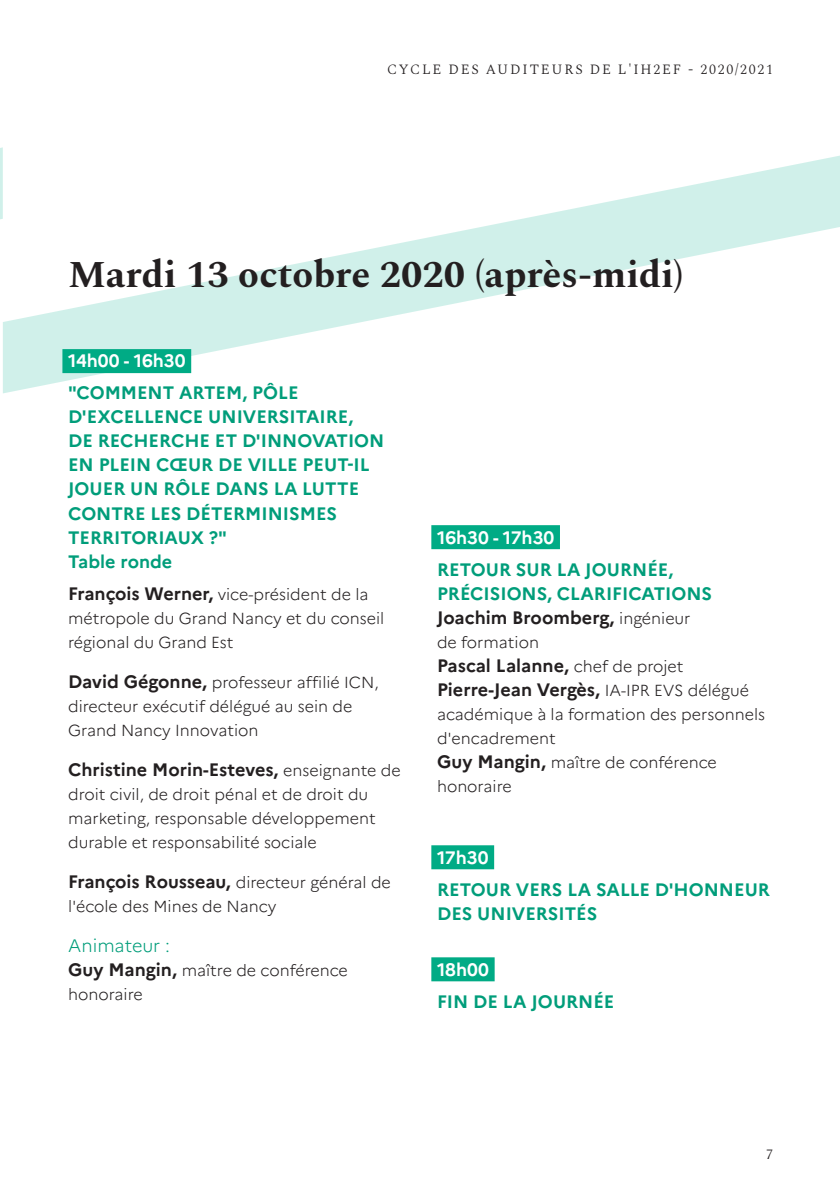
<style>
.page{position:relative;width:840px;height:1191px;background:#fff}
.page>*{position:absolute;margin:0;border:0;box-sizing:border-box;transform-origin:0 0}
.Titre_01{font:700 38px "Spectral";color:#231f20}
.Titre_03{font:700 18px/24px "Marianne";color:#009d7a}
.Prénom_Nom{font:700 18px/24px "Marianne";color:#231f20}
.Prénom_Nom-2{font:700 18px/24px "Marianne";color:#009d7a}
.Texte_courant{font:700 18px/24px "Marianne";color:#009d7a}
.Texte_courant-2{font:700 18px "Marianne";color:#fff}
.Titre_02{font:700 18px "Marianne";color:#fff}
.Prénom_Nom-3{font:300 18px "Marianne";color:#009d7a}
.Prénom_Nom-4{font:300 16px/24px "Marianne";color:#231f20}
.t1{font:300 14px "Spectral";letter-spacing:.13em;color:#231f20}
.s1{font-weight:700;font-size:18px}
.s2{font-weight:300;font-size:16px}
.s3{color:#231f20}
.s4{font-weight:300;font-size:16px;color:#231f20}
</style>
<div class="page">
<svg style="left:0;top:147px;width:3px;height:73px"></svg>
<svg style="left:3px;top:156px;width:836px;height:237px"></svg>
<div style="left:62px;top:349px;width:129px;height:24px;background:#00ab85"></div>
<div style="left:431px;top:525px;width:128px;height:24px;background:#00ab85"></div>
<div style="left:431px;top:845px;width:63px;height:24px;background:#00ab85"></div>
<div style="left:431px;top:957px;width:63px;height:24px;background:#00ab85"></div>
<p class="t1" style="left:387px;top:59px;width:387px">CYCLE DES AUDITEURS DE L'IH2EF - 2020/2021</p>
<p class="Titre_01" style="left:68px;top:247px;width:616px">Mardi 13 octobre 2020 (après-midi)</p>
<p class="Titre_02" style="left:68px;top:350px;width:119px">14h00 - 16h30</p>
<p class="Titre_03" style="left:68px;top:381px;width:317px">"COMMENT ARTEM, PÔLE<br>D'EXCELLENCE UNIVERSITAIRE,<br>DE RECHERCHE ET D'INNOVATION<br>EN PLEIN CŒUR DE VILLE PEUT-IL<br>JOUER UN RÔLE DANS LA LUTTE<br>CONTRE LES DÉTERMINISMES<br>TERRITORIAUX ?"</p>
<p class="Titre_03" style="left:68px;top:549px;width:106px">Table ronde</p>
<p class="Prénom_Nom-4" style="left:68px;top:582px;width:317px"><span class="s1">François Werner,</span> vice-président de la métropole du Grand Nancy et du conseil régional du Grand Est</p>
<p class="Prénom_Nom-4" style="left:68px;top:670px;width:312px"><span class="s1">David Gégonne,</span> professeur affilié ICN, directeur exécutif délégué au sein de<br>Grand Nancy Innovation</p>
<p class="Prénom_Nom" style="left:68px;top:757px;width:334px">Christine Morin-Esteves, <span class="s2">enseignante de</span></p>
<p class="Prénom_Nom-4" style="left:68px;top:782px;width:309px">droit civil, de droit pénal et de droit du marketing, responsable développement durable et responsabilité sociale</p>
<p class="Prénom_Nom-4" style="left:68px;top:870px;width:324px"><span class="s1">François Rousseau,</span> directeur général de l'école des Mines de Nancy</p>
<p class="Prénom_Nom-3" style="left:68px;top:934px;width:103px">Animateur :</p>
<p class="Prénom_Nom-4" style="left:68px;top:958px;width:281px"><span class="s1">Guy Mangin,</span> maître de conférence honoraire</p>
<p class="Texte_courant-2" style="left:437px;top:526px;width:119px">16h30 - 17h30</p>
<p class="Prénom_Nom-2" style="left:437px;top:557px;width:276px">RETOUR SUR LA JOURNÉE,<br>PRÉCISIONS, CLARIFICATIONS<br><span class="s3">Joachim Broomberg,</span> <span class="s4">ingénieur</span></p>
<p class="Prénom_Nom-4" style="left:437px;top:630px;width:103px">de formation</p>
<p class="Prénom_Nom" style="left:437px;top:653px;width:313px">Pascal Lalanne, <span class="s2">chef de projet<br></span>Pierre-Jean Vergès, <span class="s2">IA-IPR EVS délégué</span></p>
<p class="Prénom_Nom-4" style="left:437px;top:702px;width:329px">académique à la formation des personnels d'encadrement<br><span class="s1">Guy Mangin,</span> maître de conférence honoraire</p>
<p class="Texte_courant-2" style="left:437px;top:846px;width:53px">17h30</p>
<p class="Texte_courant" style="left:437px;top:877px;width:334px">RETOUR VERS LA SALLE D'HONNEUR<br>DES UNIVERSITÉS</p>
<p class="Texte_courant-2" style="left:437px;top:958px;width:53px">18h00</p>
<p class="Texte_courant" style="left:437px;top:989px;width:179px">FIN DE LA JOURNÉE</p>
<p class="t1" style="left:765px;top:1143px;width:8px">7</p>
</div>
